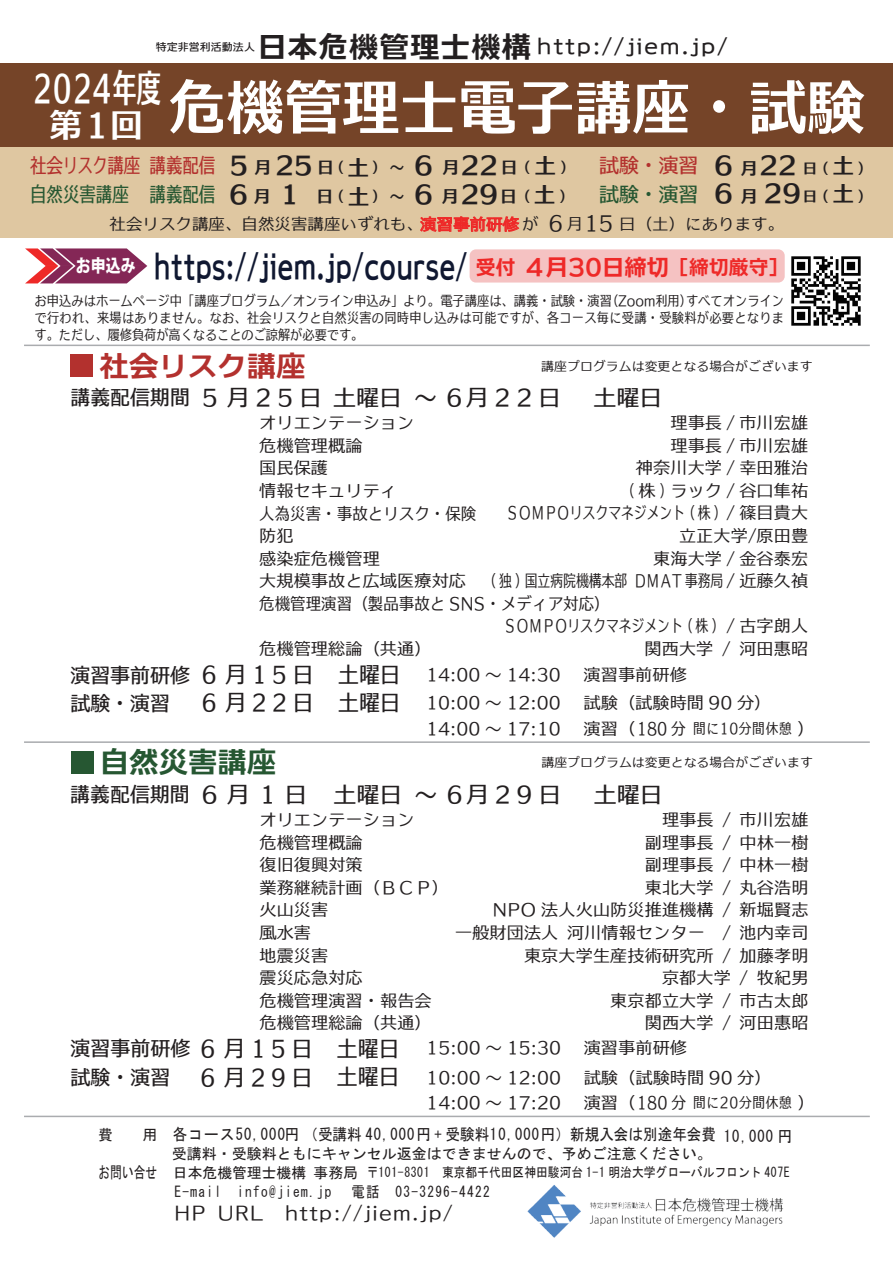
<style>
.page{position:relative;width:893px;height:1263px;background:#fff}
.page>*{position:absolute;margin:0;border:0;box-sizing:border-box;transform-origin:0 0}
.t1{font:61.05px "C4 Gothic Duex Nexus E";color:#fff;scale:.95 1}
.t2{font:39px "C4 Gothic Duex Nexus E";letter-spacing:-.075em;color:#fff;scale:.62 1}
.t3{font:34.35px "C4 Gothic Duex Nexus E";color:#fff;scale:.96 1}
.t4{font:33.75px "C4 Universal View DSP E";letter-spacing:.025em;color:#101831;scale:.69 1}
.t5{font:29.4px "C4 Universal View DSP E";color:#b3312e}
.t6{font:29.4px "C4 Universal View DSP E";color:#265732}
.t7{font:26.25px "C4 Gothic Duex Nexus E";letter-spacing:-.01em;color:#231f20;scale:.96 1}
.t8{font:22.95px "C4 Gothic Duex Nexus D";letter-spacing:.25em;color:#231f20}
.t9{font:21px "C4 Universal View DSP D";letter-spacing:.075em;color:#231f20}
.t10{font:21px "C4 Gothic Duex Nexus D";letter-spacing:-.005em;color:#b3312e;scale:.79 1}
.t11{font:21px "C4 Gothic Duex Nexus D";letter-spacing:-.005em;color:#265732;scale:.79 1}
.t12{font:21px "C4 Gothic Duex Nexus D";letter-spacing:-.005em;color:#b3312e;scale:.95 1}
.t13{font:21px "C4 Gothic Duex Nexus D";letter-spacing:-.005em;color:#265732;scale:.95 1}
.t14{font:19.2px "C4 Gothic Duex Nexus R";letter-spacing:.075em;color:#231f20}
.t15{font:17.25px "C4 Gothic Duex Nexus R";color:#231f20}
.t16{font:17.25px/22.6px "C4 Gothic Duex Nexus R";color:#231f20;scale:.9 1}
.t17{font:17.25px "C4 Gothic Duex Nexus R";color:#231f20;scale:.75 1}
.t18{font:16.5px "C4 Gothic Duex Nexus R";color:#231f20}
.t19{font:16.2px "MS Gothic";letter-spacing:.075em;color:#231f20;scale:.9 1}
.t20{font:15px "MS Gothic";color:#231f20}
.t21{font:14.85px "MS Gothic";letter-spacing:.1em;color:#231f20;scale:.9 1}
.t22{font:14.4px/17px "C4 Gothic Duex Nexus R";letter-spacing:-.01em;color:#231f20;text-align:justify;scale:.86 1}
.t23{font:13.5px "MS Gothic";color:#231f20;scale:.87 1}
.t24{font:12.9px "C4 Gothic Duex Nexus R";color:#231f20}
.t25{font:10.95px "C4 Universal View BDY D";color:#231f20}
.s1{font-family:"C4 Universal View DSP E";font-size:29.85px}
.s2{font-size:17.55px}
.s3{font-size:15px}
.s4{font-size:22.5px}
.s5{font-family:"C4 Gothic Duex Nexus D";font-size:21px;color:#265732}
.s6{color:#ee2928}
.s7{font-size:21px}
.s8{font-size:20.7px;color:#ee2928}
.s9{font-size:23.4px;color:#ee2928}
.s10{font-family:"C4 Gothic Duex Nexus D";font-size:21px}
.s11{font-family:"C4 Gothic Duex Nexus D";font-size:22.95px}
.s12{font-size:14.85px}
.s13{font-size:16.2px}
</style>
<div class="page">
<div style="left:0;top:147px;width:893px;height:90px;background:#dfc7a1"></div>
<div style="left:0;top:63px;width:893px;height:84px;background:#754428"></div>
<div style="left:70px;top:354px;width:23px;height:23px;background:#b3312e"></div>
<div style="left:71px;top:751px;width:23px;height:23px;background:#265732"></div>
<img style="left:527px;top:1185px;width:256px;height:53px">
<hr style="left:24px;top:345px;width:846px;height:1px;background:#aaacaf">
<hr style="left:24px;top:741px;width:846px;height:2px;background:#aaacaf">
<hr style="left:24px;top:1116px;width:846px;height:1px;background:#aaacaf">
<svg style="left:420px;top:216px;width:99px;height:16px"></svg>
<img style="left:791px;top:256px;width:70px;height:70px">
<svg style="left:25px;top:248px;width:122px;height:35px"></svg>
<div style="left:470px;top:249px;width:315px;height:34px;background:#f5c2c2;border-radius:6px"></div>
<p class="t25" style="left:156px;top:41px;width:101px">特定非営利活動法人</p>
<p class="t9" style="left:257px;top:36px;width:472px"><span class="s1">日本危機管理士機構</span> http://jiem.jp/</p>
<h2 class="t2" style="left:30px;top:68px;width:213px">２０２4年度</h2>
<h3 class="t3" style="left:49px;top:108px;width:99px">第１回</h3>
<h1 class="t1" style="left:168px;top:77px;width:735px">危機管理士電子講座・試験</h1>
<p class="t10" style="left:30px;top:155px;width:236px">社会リスク講座講義配信</p>
<h3 class="t7" style="left:226px;top:151px;width:358px">５　<span class="s2">月</span>25<span class="s2">日</span><span class="s3">(</span><span class="s4">土</span><span class="s3">) ～</span>６<span class="s2">月</span>22<span class="s2">日</span> <span class="s3">(</span><span class="s4">土</span><span class="s3">)</span></h3>
<h3 class="t7" style="left:711px;top:152px;width:162px">６<span class="s2">月</span>22 <span class="s3">日(</span><span class="s4">土</span><span class="s3">)</span></h3>
<p class="t11" style="left:30px;top:183px;width:127px">自然災害講座</p>
<p class="t12" style="left:599px;top:155px;width:106px">試験・演習</p>
<p class="t13" style="left:599px;top:183px;width:106px">試験・演習</p>
<h3 class="t7" style="left:150px;top:181px;width:437px"><span class="s5">講義配信</span> ６<span class="s2">月</span>１ <span class="s2">日</span><span class="s3">(</span><span class="s4">土</span><span class="s3">) ～</span>６<span class="s2">月</span>29<span class="s2">日</span> <span class="s3">(</span><span class="s4">土</span><span class="s3">)</span></h3>
<h3 class="t7" style="left:711px;top:180px;width:162px">６<span class="s2">月</span>29<span class="s3">日(</span><span class="s4">土</span><span class="s3">)</span></h3>
<p class="t18" style="left:110px;top:216px;width:676px">社会リスク講座、自然災害講座いずれも、<span class="s6">演習事前研修</span>が <span class="s7">6</span> 月<span class="s7">15</span> 日（土）にあります。</p>
<h3 class="t4" style="left:76px;top:249px;width:1020px"><sup>お申込み</sup> https://jiem.jp/course/ <span class="s8">受付</span><span class="s9">４月30日締切</span> <span class="s8">[締切厳守]</span></h3>
<p class="t22" style="left:35px;top:292px;width:873px">お申込みはホームページ中「講座プログラム／オンライン申込み」より。電子講座は、講義・試験・演習(Zoom利用)すべてオンラインで行われ、来場はありません。なお、社会リスクと自然災害の同時申し込みは可能ですが、各コース毎に受講・受験料が必要となります。ただし、履修負荷が高くなることのご諒解が必要です。</p>
<h3 class="t5" style="left:100px;top:351px;width:208px">社会リスク講座</h3>
<p class="t24" style="left:541px;top:359px;width:273px">講座プログラムは変更となる場合がございます</p>
<h3 class="t8" style="left:70px;top:386px;width:492px"><span class="s7">講義配信期間</span>５月25日土曜日～６月22日</h3>
<h3 class="t8" style="left:593px;top:386px;width:70px">土曜日</h3>
<p class="t15" style="left:259px;top:414px;width:157px">オリエンテーション</p>
<p class="t15" style="left:670px;top:414px;width:139px">理事長 / 市川宏雄</p>
<p class="t15" style="left:259px;top:436px;width:105px">危機管理概論</p>
<p class="t15" style="left:670px;top:436px;width:139px">理事長 / 市川宏雄</p>
<p class="t15" style="left:259px;top:459px;width:70px">国民保護</p>
<p class="t15" style="left:636px;top:459px;width:174px">神奈川大学 / 幸田雅治</p>
<p class="t15" style="left:259px;top:482px;width:139px">情報セキュリティ</p>
<p class="t17" style="left:628px;top:482px;width:242px">( 株 ) ラック/ 谷口隼祐</p>
<p class="t16" style="left:259px;top:502px;width:243px">人為災害・事故とリスク・保険</p>
<p class="t17" style="left:506px;top:504px;width:405px">ＳＯＭＰＯリスクマネジメント ( 株 ) / 篠目貴大</p>
<p class="t15" style="left:259px;top:527px;width:36px">防犯</p>
<p class="t15" style="left:679px;top:527px;width:131px">立正大学/原田豊</p>
<p class="t15" style="left:259px;top:549px;width:122px">感染症危機管理</p>
<p class="t15" style="left:653px;top:549px;width:157px">東海大学 / 金谷泰宏</p>
<p class="t15" style="left:259px;top:572px;width:208px">大規模事故と広域医療対応</p>
<p class="t17" style="left:490px;top:572px;width:426px">( 独 ) 国立病院機構本部 ＤＭＡT 事務局 / 近藤久禎</p>
<p class="t16" style="left:503px;top:592px;width:340px;text-indent:-244px">危機管理演習（製品事故と SNS・メディア対応）<br>ＳＯＭＰＯリスクマネジメント ( 株 ) / 古字朗人</p>
<p class="t15" style="left:259px;top:640px;width:174px">危機管理総論（共通）</p>
<p class="t15" style="left:645px;top:640px;width:165px">関西大学 / 河田惠昭</p>
<p class="t15" style="left:70px;top:665px;width:492px"><span class="s10">演習事前研修</span><span class="s11">６月 1 5 日 土曜日</span> 14:00 ～ 14:30</p>
<p class="t15" style="left:583px;top:665px;width:105px">演習事前研修</p>
<p class="t15" style="left:70px;top:694px;width:492px"><span class="s10">試験・演習</span> <span class="s11">６月 2 2 日 土曜日</span> 10:00 ～ 12:00</p>
<p class="t15" style="left:583px;top:694px;width:189px">試験（試験時間 90 分）</p>
<p class="t15" style="left:426px;top:719px;width:136px">14:00 ～ 17:10</p>
<p class="t15" style="left:583px;top:719px;width:233px">演習（180 分　<span class="s3">間に10分間休憩</span>）</p>
<h3 class="t6" style="left:100px;top:748px;width:178px">自然災害講座</h3>
<p class="t24" style="left:541px;top:756px;width:273px">講座プログラムは変更となる場合がございます</p>
<p class="t15" style="left:259px;top:811px;width:157px">オリエンテーション</p>
<p class="t15" style="left:662px;top:811px;width:148px">理事長 / 市川宏雄</p>
<h3 class="t8" style="left:70px;top:782px;width:493px"><span class="s7">講義配信期間</span>６月１日 土曜日～６月29日</h3>
<h3 class="t8" style="left:594px;top:782px;width:70px">土曜日</h3>
<p class="t15" style="left:259px;top:833px;width:105px">危機管理概論</p>
<p class="t15" style="left:645px;top:833px;width:165px">副理事長 / 中林一樹</p>
<p class="t15" style="left:259px;top:856px;width:105px">復旧復興対策</p>
<p class="t15" style="left:645px;top:856px;width:165px">副理事長 / 中林一樹</p>
<p class="t15" style="left:259px;top:878px;width:191px">業務継続計画（ＢＣＰ）</p>
<p class="t15" style="left:645px;top:879px;width:165px">東北大学 / 丸谷浩明</p>
<p class="t15" style="left:259px;top:901px;width:70px">火山災害</p>
<p class="t15" style="left:493px;top:901px;width:317px">NPO 法人火山防災推進機構 / 新堀賢志</p>
<p class="t15" style="left:259px;top:924px;width:53px">風水害</p>
<p class="t15" style="left:455px;top:924px;width:355px">一般財団法人 河川情報センター / 池内幸司</p>
<p class="t15" style="left:259px;top:946px;width:70px">地震災害</p>
<p class="t15" style="left:524px;top:946px;width:286px">東京大学生産技術研究所 / 加藤孝明</p>
<p class="t15" style="left:259px;top:969px;width:105px">震災応急対応</p>
<p class="t15" style="left:662px;top:969px;width:148px">京都大学 / 牧紀男</p>
<p class="t15" style="left:259px;top:991px;width:174px">危機管理演習・報告会</p>
<p class="t15" style="left:610px;top:991px;width:200px">東京都立大学 / 市古太郎</p>
<p class="t15" style="left:71px;top:1039px;width:492px"><span class="s10">演習事前研修</span><span class="s11">６月 1 5 日 土曜日</span> 15:00 ～ 15:30</p>
<p class="t15" style="left:584px;top:1039px;width:105px">演習事前研修</p>
<p class="t15" style="left:71px;top:1068px;width:492px"><span class="s10">試験・演習</span> <span class="s11">６月 2 9 日 土曜日</span> 10:00 ～ 12:00</p>
<p class="t15" style="left:584px;top:1068px;width:189px">試験（試験時間 90 分）</p>
<p class="t15" style="left:426px;top:1094px;width:136px">14:00 ～ 17:20</p>
<p class="t15" style="left:584px;top:1094px;width:233px">演習（180 分　<span class="s3">間に20分間休憩</span>）</p>
<p class="t19" style="left:98px;top:1126px;width:688px"><span class="s12">費　　用</span> 各コース50,000円（受講料 40,000円 + 受験料10,000円）新規入会は別途年会費</p>
<p class="t15" style="left:259px;top:1014px;width:174px">危機管理総論（共通）</p>
<p class="t15" style="left:645px;top:1014px;width:165px">関西大学 / 河田惠昭</p>
<p class="t19" style="left:724px;top:1128px;width:78px">10,000 円</p>
<p class="t20" style="left:172px;top:1146px;width:541px">受講料・受験料ともにキャンセル返金はできませんので、予めご注意ください。</p>
<p class="t23" style="left:98px;top:1166px;width:796px"><span class="s13">お問い合せ</span> <span class="s12">日本危機管理士機構 事務局</span> 〒101-8301　東京都千代田区神田駿河台 1-1 明治大学グローバルフロント 407E</p>
<p class="t14" style="left:174px;top:1203px;width:280px">HP URL　http://jiem.jp/</p>
<p class="t21" style="left:174px;top:1184px;width:176px">E-mail　info@jiem.jp</p>
<p class="t21" style="left:351px;top:1184px;width:155px">電話　03-3296-4422</p>
</div>
